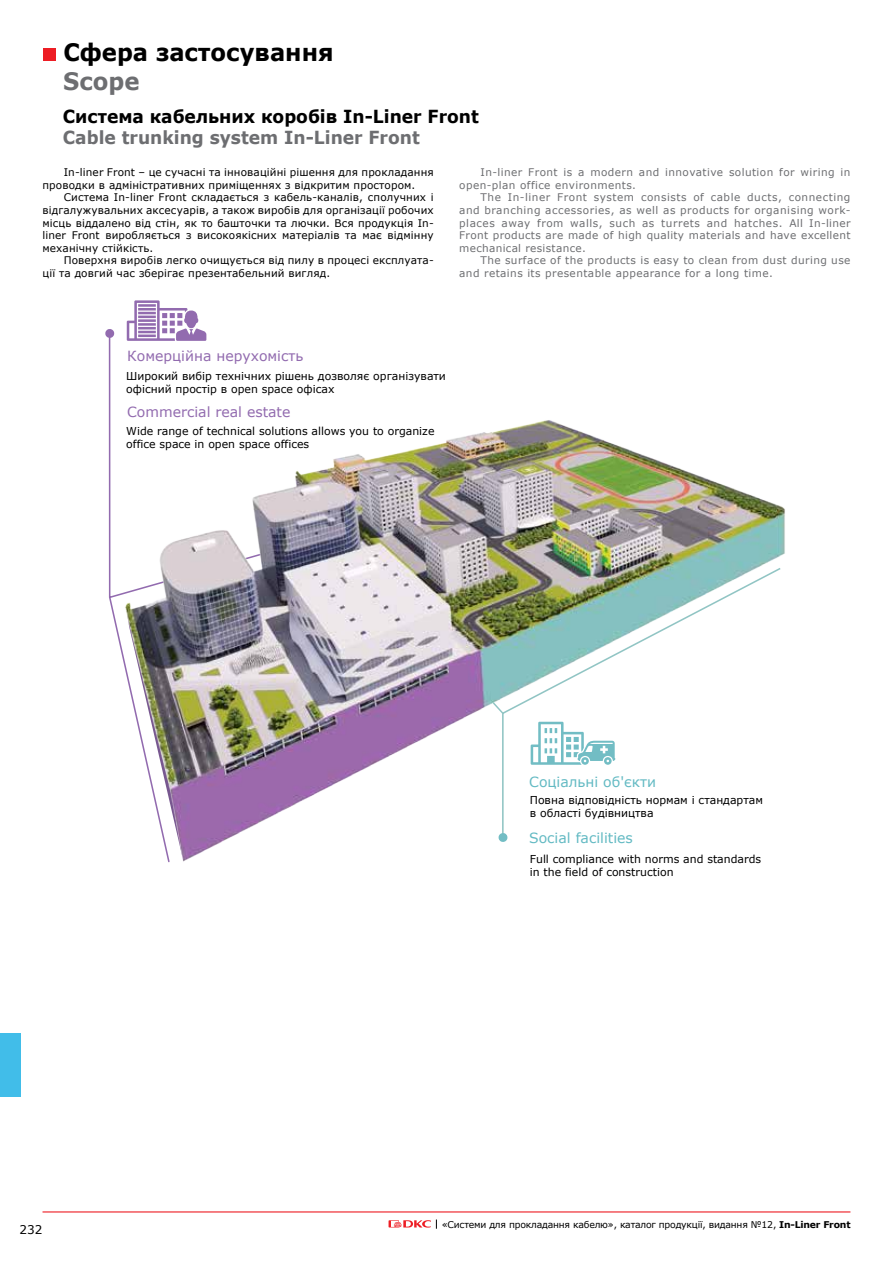
<style>
.page{position:relative;width:893px;height:1263px;background:#fff}
.page>*{position:absolute;margin:0;border:0;box-sizing:border-box;transform-origin:0 0}
.t1{font:700 24px "Verdana";color:#000;scale:.95 1}
.t2{font:700 24px "Verdana";color:#6d6e71;scale:.95 1}
.t3{font:700 18px "Verdana";color:#000;scale:.95 1}
.t4{font:700 18px "Verdana";color:#6d6e71;scale:.95 1}
.t5{font:13.95px "Verdana";color:#926baf}
.t6{font:13.95px "Verdana";color:#63bac3}
.t7{font:12px "Verdana";color:#000}
.t8{font:10.95px/13px "Verdana";color:#000}
.t9{font:10.5px/12.6px "Verdana";letter-spacing:.01em;color:#000}
.t10{font:10.5px/12.6px "Verdana";letter-spacing:.04em;color:#6d6e71}
.t11{font:9.3px "Verdana";letter-spacing:-.02em;color:#000}
.s1{font-weight:700}
</style>
<div class="page">
<hr style="left:43px;top:1211px;width:807px;height:1px;background:#ed1d24">
<div style="left:0;top:1033px;width:21px;height:64px;background:#41bde9"></div>
<svg style="left:389px;top:1219px;width:48px;height:10px"></svg>
<div style="left:43px;top:48px;width:13px;height:13px;background:#ed1d24"></div>
<svg style="left:105px;top:329px;width:10px;height:9px"></svg>
<svg style="left:127px;top:300px;width:79px;height:41px"></svg>
<img style="left:108px;top:389px;width:677px;height:474px">
<h1 class="t1" style="left:63px;top:35px;width:286px">Сфера застосування</h1>
<h1 class="t2" style="left:63px;top:64px;width:82px">Scope</h1>
<h2 class="t3" style="left:63px;top:103px;width:439px">Система кабельних коробів In-Liner Front</h2>
<h2 class="t4" style="left:63px;top:125px;width:377px">Cable trunking system In-Liner Front</h2>
<p class="t9" style="left:43px;top:166px;width:393px;text-indent:21px">In-liner Front – це сучасні та інноваційні рішення для прокладання проводки в адміністративних приміщеннях з відкритим простором.</p>
<p class="t9" style="left:43px;top:191px;width:393px;text-align:justify;text-indent:21px">Система In-liner Front складається з кабель-каналів, сполучних і відгалужувальних аксесуарів, а також виробів для організації робочих місць віддалено від стін, як то башточки та лючки. Вся продукція In&shy;liner Front виробляється з високоякісних матеріалів та має відмінну механічну стійкість.</p>
<p class="t9" style="left:43px;top:254px;width:393px;text-indent:21px">Поверхня виробів легко очищується від пилу в процесі експлуата&shy;ції та довгий час зберігає презентабельний вигляд.</p>
<p class="t10" style="left:459px;top:166px;width:393px;text-indent:21px">In-liner Front is a modern and innovative solution for wiring in open-plan office environments.</p>
<p class="t10" style="left:459px;top:191px;width:393px;text-align:justify;text-indent:21px">The In-liner Front system consists of cable ducts, connecting and branching accessories, as well as products for organising work&shy;places away from walls, such as turrets and hatches. All In-liner Front products are made of high quality materials and have excellent mechanical resistance.</p>
<p class="t10" style="left:459px;top:254px;width:393px;text-indent:21px">The surface of the products is easy to clean from dust during use and retains its presentable appearance for a long time.</p>
<h3 class="t5" style="left:127px;top:346px;width:178px">Комерційна нерухомість</h3>
<p class="t8" style="left:126px;top:369px;width:321px">Широкий вибір технічних рішень дозволяє організувати офісний простір в open space офісах</p>
<h3 class="t5" style="left:127px;top:402px;width:165px">Commercial real estate</h3>
<p class="t8" style="left:126px;top:425px;width:310px">Wide range of technical solutions allows you to organize office space in open space offices</p>
<h3 class="t6" style="left:529px;top:772px;width:128px">Соціальні об'єкти</h3>
<p class="t8" style="left:530px;top:793px;width:235px">Повна відповідність нормам і стандартам в області будівництва</p>
<h3 class="t6" style="left:529px;top:828px;width:105px">Social facilities</h3>
<p class="t8" style="left:530px;top:852px;width:233px">Full compliance with norms and standards in the field of construction</p>
<p class="t7" style="left:20px;top:1221px;width:24px">232</p>
<p class="t11" style="left:442px;top:1218px;width:410px">«Системи для прокладання кабелю», каталог продукції, видання №12, <span class="s1">In-Liner Front</span></p>
</div>
